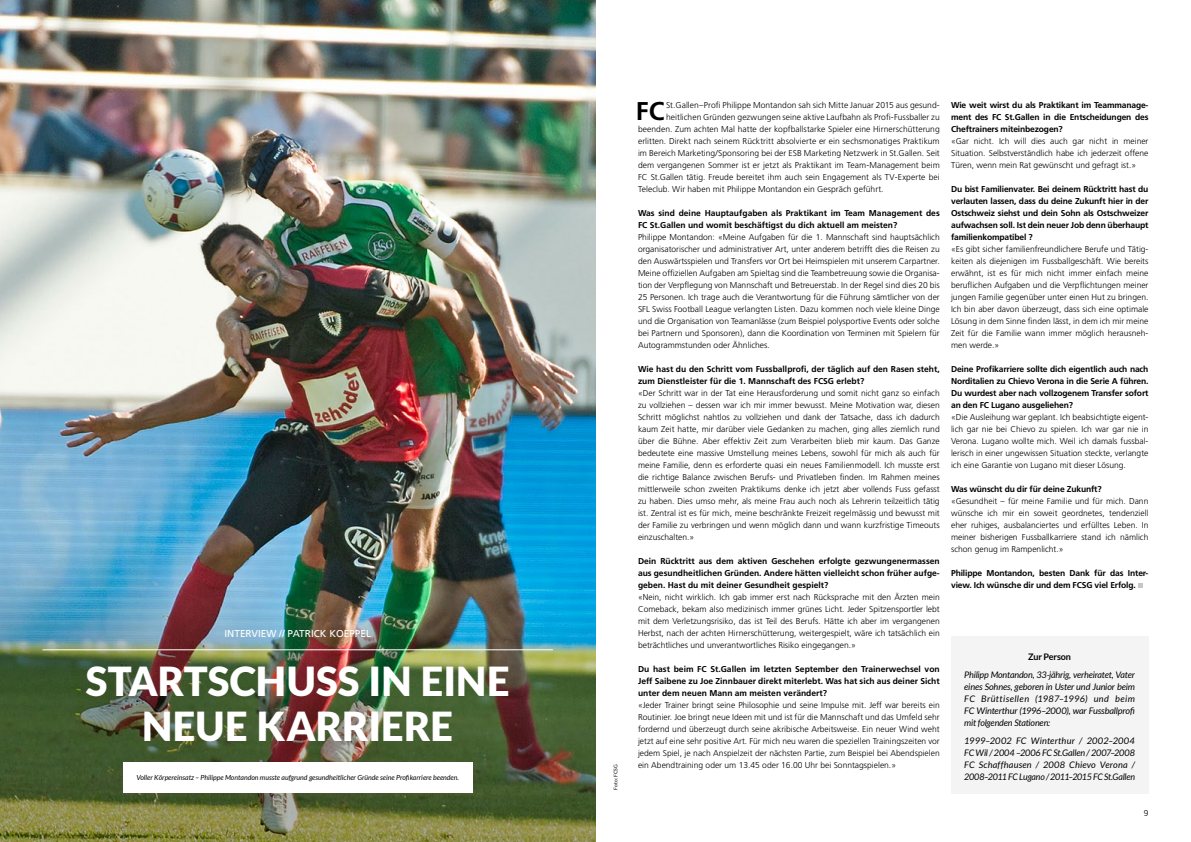
<style>
.page{position:relative;width:1191px;height:842px;background:#fff}
.page>*{position:absolute;margin:0;border:0;box-sizing:border-box;transform-origin:0 0}
.t1{font:900 40px/45px "Lato";letter-spacing:.005em;color:#fff;text-align:center}
.t2{font:700 25.7px "Frutiger LT";color:#000}
.t3{font:10px "Frutiger LT";color:#fff}
.t4{font:italic 9px/12px "Lato";letter-spacing:-.015em;color:#000;text-align:justify}
.t5{font:700 9px "Lato";letter-spacing:-.015em;color:#000}
.t6{font:300 8.5px/12px "Frutiger LT";color:#000;text-align:justify}
.t7{font:700 8.5px/12px "Frutiger LT";color:#000;text-align:justify}
.t8{font:700 8.5px/12px "Frutiger LT";letter-spacing:-.02em;color:#000}
.t9{font:italic 7px "Lato";color:#000}
.t10{font:5px "Lato";letter-spacing:.01em;color:#000}
</style>
<div class="page">
<img style="left:0;top:0;width:595px;height:842px">
<hr style="left:43px;top:649px;width:510px;height:1px;background:#fff">
<svg style="left:1138px;top:584px;width:4px;height:4px"></svg>
<div style="left:951px;top:636px;width:197px;height:157px;background:#f4f4f4"></div>
<div style="left:123px;top:762px;width:349px;height:31px;background:#fff"></div>
<h2 class="t2" style="left:636px;top:96px;width:30px">FC</h2>
<p class="t6" style="left:666px;top:99px;width:275px">St.Gallen–Profi Philippe Montandon sah sich Mitte Januar 2015 aus gesund-</p>
<p class="t7" style="left:951px;top:99px;width:199px">Wie weit wirst du als Praktikant im Teammanage&shy;ment des FC St.Gallen in die Entscheidungen des Cheftrainers miteinbezogen?</p>
<p class="t6" style="left:951px;top:135px;width:199px">«Gar nicht. Ich will dies auch gar nicht in meiner Situation. Selbstverständlich habe ich jederzeit offene Türen, wenn mein Rat gewünscht und gefragt ist.»</p>
<p class="t7" style="left:951px;top:183px;width:199px">Du bist Familienvater. Bei deinem Rücktritt hast du verlauten lassen, dass du deine Zukunft hier in der Ostschweiz siehst und dein Sohn als Ostschweizer aufwachsen soll. Ist dein neuer Job denn überhaupt familienkompatibelʾ?</p>
<p class="t6" style="left:951px;top:243px;width:199px">«Es gibt sicher familienfreundlichere Berufe und Tätig&shy;keiten als diejenigen im Fussballgeschäft. Wie bereits erwähnt, ist es für mich nicht immer einfach meine beruflichen Aufgaben und die Verpflichtungen meiner jungen Familie gegenüber unter einen Hut zu bringen.<br>Ich bin aber davon überzeugt, dass sich eine optimale Lösung in dem Sinne finden lässt, in dem ich mir meine Zeit für die Familie wann immer möglich herausneh&shy;men werde.»</p>
<p class="t7" style="left:951px;top:363px;width:199px">Deine Profikarriere sollte dich eigentlich auch nach Norditalien zu Chievo Verona in die Serie A führen.<br>Du wurdest aber nach vollzogenem Transfer sofort an den FC Lugano ausgeliehen?</p>
<p class="t6" style="left:951px;top:411px;width:199px">«Die Ausleihung war geplant. Ich beabsichtigte eigent&shy;lich gar nie bei Chievo zu spielen. Ich war gar nie in Verona. Lugano wollte mich. Weil ich damals fussbal&shy;lerisch in einer ungewissen Situation steckte, verlangte ich eine Garantie von Lugano mit dieser Lösung.</p>
<p class="t8" style="left:951px;top:483px;width:152px">Was wünscht du dir für deine Zukunft?</p>
<p class="t6" style="left:951px;top:495px;width:199px">«Gesundheit – für meine Familie und für mich. Dann wünsche ich mir ein soweit geordnetes, tendenziell eher ruhiges, ausbalanciertes und erfülltes Leben. In meiner bisherigen Fussballkarriere stand ich nämlich schon genug im Rampenlicht.»</p>
<p class="t8" style="left:951px;top:567px;width:199px">Philippe Montandon, besten Dank für das Inter&shy;view. Ich wünsche dir und dem FCSG viel Erfolg.</p>
<p class="t6" style="left:666px;top:111px;width:275px">heitlichen Gründen gezwungen seine aktive Laufbahn als Profi-Fussballer zu</p>
<p class="t6" style="left:638px;top:123px;width:303px">beenden. Zum achten Mal hatte der kopfballstarke Spieler eine Hirnerschütterung</p>
<p class="t6" style="left:638px;top:135px;width:303px">erlitten. Direkt nach seinem Rücktritt absolvierte er ein sechsmonatiges Praktikum</p>
<p class="t6" style="left:638px;top:147px;width:303px">im Bereich Marketing/Sponsoring bei der ESB Marketing Netzwerk in St.Gallen. Seit</p>
<p class="t6" style="left:638px;top:159px;width:303px">dem vergangenen Sommer ist er jetzt als Praktikant im Team-Management beim</p>
<p class="t6" style="left:638px;top:171px;width:303px">FC St.Gallen tätig. Freude bereitet ihm auch sein Engagement als TV-Experte bei</p>
<p class="t6" style="left:638px;top:183px;width:247px">Teleclub. Wir haben mit Philippe Montandon ein Gespräch geführt.</p>
<p class="t7" style="left:638px;top:207px;width:303px">Was sind deine Hauptaufgaben als Praktikant im Team Management des<br>FC St.Gallen und womit beschäftigst du dich aktuell am meisten?</p>
<p class="t6" style="left:638px;top:231px;width:303px">Philippe Montandon: «Meine Aufgaben für die 1. Mannschaft sind hauptsächlich organisatorischer und administrativer Art, unter anderem betrifft dies die Reisen zu den Auswärtsspielen und Transfers vor Ort bei Heimspielen mit unserem Carpartner.<br>Meine offiziellen Aufgaben am Spieltag sind die Teambetreuung sowie die Organisa&shy;tion der Verpflegung von Mannschaft und Betreuerstab. In der Regel sind dies 20 bis 25 Personen. Ich trage auch die Verantwortung für die Führung sämtlicher von der SFL Swiss Football League verlangten Listen. Dazu kommen noch viele kleine Dinge und die Organisation von Teamanlässe (zum Beispiel polysportive Events oder solche bei Partnern und Sponsoren), dann die Koordination von Terminen mit Spielern für Autogrammstunden oder Ähnliches.</p>
<p class="t7" style="left:638px;top:363px;width:303px">Wie hast du den Schritt vom Fussballprofi, der täglich auf den Rasen steht, zum Dienstleister für die 1. Mannschaft des FCSG erlebt?</p>
<p class="t6" style="left:638px;top:387px;width:303px">«Der Schritt war in der Tat eine Herausforderung und somit nicht ganz so einfach zu vollziehen – dessen war ich mir immer bewusst. Meine Motivation war, diesen Schritt möglichst nahtlos zu vollziehen und dank der Tatsache, dass ich dadurch kaum Zeit hatte, mir darüber viele Gedanken zu machen, ging alles ziemlich rund über die Bühne. Aber effektiv Zeit zum Verarbeiten blieb mir kaum. Das Ganze bedeutete eine massive Umstellung meines Lebens, sowohl für mich als auch für meine Familie, denn es erforderte quasi ein neues Familienmodell. Ich musste erst die richtige Balance zwischen Berufs- und Privatleben finden. Im Rahmen meines mittlerweile schon zweiten Praktikums denke ich jetzt aber vollends Fuss gefasst zu haben. Dies umso mehr, als meine Frau auch noch als Lehrerin teilzeitlich tätig ist. Zentral ist es für mich, meine beschränkte Freizeit regelmässig und bewusst mit der Familie zu verbringen und wenn möglich dann und wann kurzfristige Timeouts einzuschalten.»</p>
<p class="t7" style="left:638px;top:555px;width:303px">Dein Rücktritt aus dem aktiven Geschehen erfolgte gezwungenermassen aus gesundheitlichen Gründen. Andere hätten vielleicht schon früher aufge&shy;geben. Hast du mit deiner Gesundheit gespielt?</p>
<p class="t6" style="left:638px;top:591px;width:303px">«Nein, nicht wirklich. Ich gab immer erst nach Rücksprache mit den Ärzten mein Comeback, bekam also medizinisch immer grünes Licht. Jeder Spitzensportler lebt mit dem Verletzungsrisiko, das ist Teil des Berufs. Hätte ich aber im vergangenen Herbst, nach der achten Hirnerschütterung, weitergespielt, wäre ich tatsächlich ein beträchtliches und unverantwortliches Risiko eingegangen.»</p>
<p class="t7" style="left:638px;top:663px;width:303px">Du hast beim FC St.Gallen im letzten September den Trainerwechsel von Jeff Saibene zu Joe Zinnbauer direkt miterlebt. Was hat sich aus deiner Sicht unter dem neuen Mann am meisten verändert?</p>
<p class="t6" style="left:638px;top:699px;width:303px">«Jeder Trainer bringt seine Philosophie und seine Impulse mit. Jeff war bereits ein Routinier. Joe bringt neue Ideen mit und ist für die Mannschaft und das Umfeld sehr fordernd und überzeugt durch seine akribische Arbeitsweise. Ein neuer Wind weht jetzt auf eine sehr positive Art. Für mich neu waren die speziellen Trainingszeiten vor jedem Spiel, je nach Anspielzeit der nächsten Partie, zum Beispiel bei Abendspielen ein Abendtraining oder um 13.45 oder 16.00 Uhr bei Sonntagspielen.»</p>
<p class="t3" style="left:224px;top:628px;width:148px">INTERVIEW // PATRICK KOEPPEL</p>
<p class="t5" style="left:1028px;top:652px;width:44px">Zur Person</p>
<p class="t4" style="left:964px;top:669px;width:172px">Philipp Montandon, 33-jährig, verheiratet, Vater eines Sohnes, geboren in Uster und Junior beim FC Brüttisellen (1987–1996) und beim FC Winterthur (1996–2000), war Fussballprofi mit folgenden Stationen:</p>
<p class="t4" style="left:964px;top:735px;width:172px">1999–2002 FC Winterthur / 2002–2004<br>FC Wil / 2004 –2006 FC St.Gallen / 2007–2008<br>FC Schaffhausen / 2008 Chievo Verona /</p>
<h1 class="t1" style="left:86px;top:658px;width:425px">STARTSCHUSS IN EINE<br>NEUE KARRIERE</h1>
<p class="t10" style="left:613px;top:790px;width:27px;rotate:-90deg">Foto: FCSG</p>
<p class="t9" style="left:136px;top:774px;width:324px">Voller Körpereinsatz – Philippe Montandon musste aufgrund gesundheitlicher Gründe seine Profikarriere beenden.</p>
<p class="t4" style="left:964px;top:771px;width:172px">2008–2011 FC Lugano / 2011–2015 FC St.Gallen</p>
<p class="t6" style="left:1143px;top:807px;width:6px">9</p>
</div>
